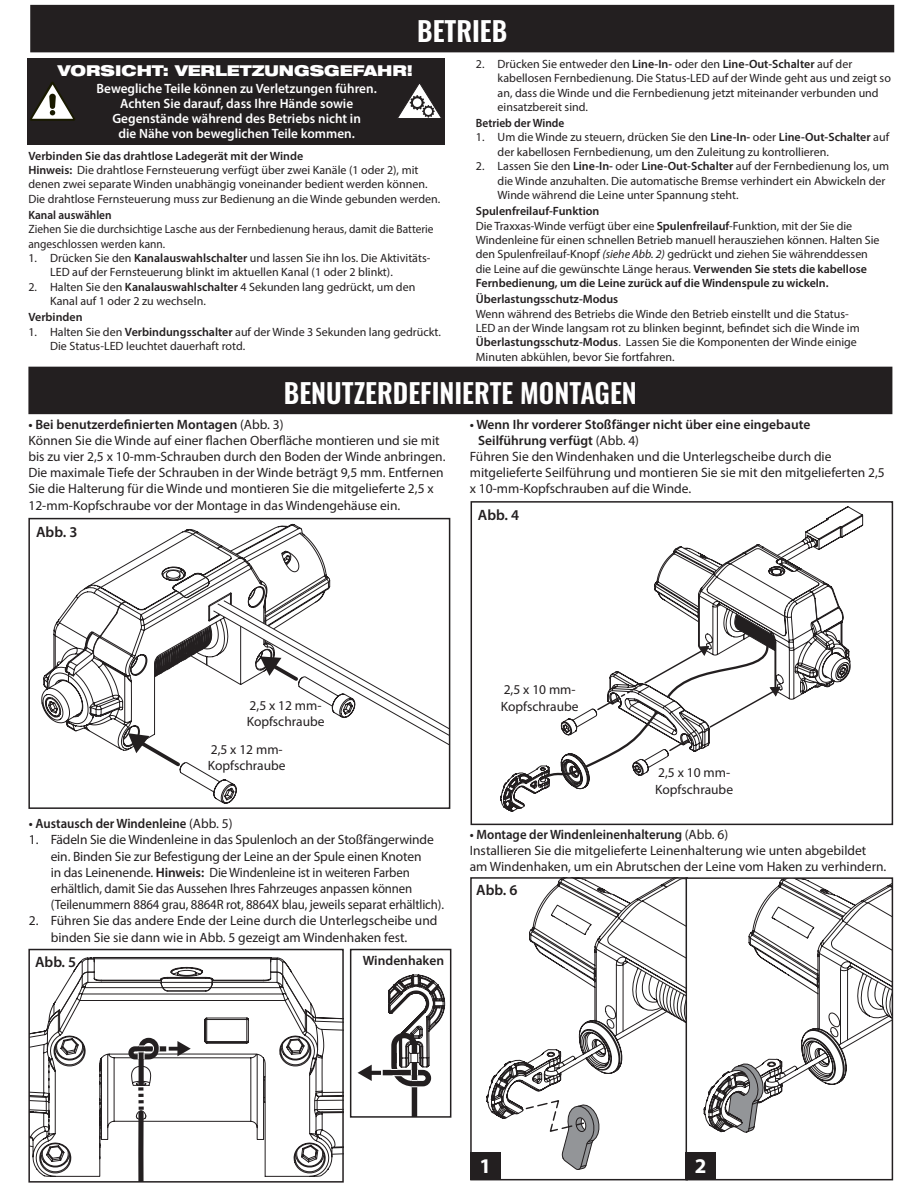
<style>
.page{position:relative;width:918px;height:1188px;background:#fff}
.page>*{position:absolute;margin:0;border:0;box-sizing:border-box;transform-origin:0 0}
.t1{font:600 27px "Oswald";color:#fff}
.t2{font:700 21px "Myriad Pro";color:#fff}
.t3{font:900 expanded 15px "Helvetica Neue LT Std";color:#fff}
.t4{font:600 15px "Myriad Pro";letter-spacing:-.005em;color:#231f20}
.t5{font:13.5px/16.2px "Myriad Pro";color:#231f20}
.t6{font:600 13.5px/15px "Myriad Pro";color:#fff;text-align:center}
.t7{font:600 13.5px/16.2px "Myriad Pro";color:#231f20}
.t8{font:600 13.5px "Myriad Pro";color:#231f20;scale:.95 1}
.t9{font:12px/14.4px "Myriad Pro";color:#231f20}
.t10{font:12px/14.4px "Myriad Pro";color:#231f20;scale:.95 1}
.t11{font:600 12px "Myriad Pro";color:#231f20}
.t12{font:600 12px "Myriad Pro";color:#231f20;scale:.95 1}
.s1{font-weight:600}
.s2{font-style:italic}
.s3{font-weight:400}
</style>
<div class="page">
<svg style="left:41px;top:533px;width:277px;height:271px"></svg>
<svg style="left:43px;top:524px;width:260px;height:210px"></svg>
<svg style="left:123px;top:551px;width:324px;height:219px"></svg>
<div style="left:28px;top:518px;width:422px;height:291px;border:2px solid #231f20"></div>
<svg style="left:798px;top:506px;width:65px;height:37px"></svg>
<svg style="left:500px;top:543px;width:351px;height:269px"></svg>
<div style="left:471px;top:501px;width:422px;height:324px;border:2px solid #231f20"></div>
<div style="left:29px;top:367px;width:863px;height:46px;background:#231f20"></div>
<div style="left:28px;top:367px;width:864px;height:47px;border:2px solid #231f20"></div>
<div style="left:31px;top:6px;width:862px;height:46px;background:#231f20"></div>
<div style="left:30px;top:5px;width:864px;height:47px;border:2px solid #231f20"></div>
<svg style="left:486px;top:1059px;width:39px;height:60px"></svg>
<svg style="left:525px;top:880px;width:160px;height:290px"></svg>
<div style="left:470px;top:877px;width:218px;height:303px;border:2px solid #231f20"></div>
<div style="left:470px;top:1153px;width:30px;height:27px;background:#231f20"></div>
<svg style="left:35px;top:1167px;width:295px;height:10px"></svg>
<svg style="left:32px;top:1159px;width:301px;height:8px"></svg>
<svg style="left:31px;top:957px;width:310px;height:202px"></svg>
<svg style="left:126px;top:1035px;width:65px;height:145px"></svg>
<div style="left:28px;top:949px;width:316px;height:234px;border:2px solid #231f20"></div>
<svg style="left:372px;top:1071px;width:7px;height:4px"></svg>
<svg style="left:358px;top:1065px;width:14px;height:16px"></svg>
<svg style="left:380px;top:974px;width:65px;height:141px"></svg>
<div style="left:350px;top:949px;width:101px;height:169px;border:2px solid #231f20"></div>
<svg style="left:703px;top:1071px;width:25px;height:61px"></svg>
<svg style="left:728px;top:880px;width:162px;height:253px"></svg>
<div style="left:686px;top:877px;width:207px;height:303px;border:2px solid #231f20"></div>
<div style="left:686px;top:1153px;width:30px;height:27px;background:#231f20"></div>
<div style="left:27px;top:58px;width:417px;height:87px;background:#231f20"></div>
<svg style="left:30px;top:82px;width:45px;height:39px"></svg>
<svg style="left:398px;top:84px;width:43px;height:34px"></svg>
<p class="t1" style="left:417px;top:17px;width:92px">BETRIEB</p>
<p class="t9" style="left:498px;top:56px;width:395px;text-indent:-22px">2. Drücken Sie entweder den <span class="s1">Line-In-</span> oder den <span class="s1">Line-Out-Schalter</span> auf der kabellosen Fernbedienung. Die Status-LED auf der Winde geht aus und zeigt so an, dass die Winde und die Fernbedienung jetzt miteinander verbunden und einsatzbereit sind.</p>
<p class="t12" style="left:476px;top:115px;width:95px">Betrieb der Winde</p>
<p class="t9" style="left:498px;top:130px;width:393px;text-indent:-22px">1. Um die Winde zu steuern, drücken Sie den <span class="s1">Line-In-</span> oder <span class="s1">Line-Out-Schalter</span> auf der kabellosen Fernbedienung, um den Zuleitung zu kontrollieren.</p>
<p class="t9" style="left:498px;top:159px;width:393px;text-indent:-22px">2. Lassen Sie den <span class="s1">Line-In-</span> oder <span class="s1">Line-Out-Schalter</span> auf der Fernbedienung los, um die Winde anzuhalten. Die automatische Bremse verhindert ein Abwickeln der<br>Winde während die Leine unter Spannung steht.</p>
<p class="t11" style="left:476px;top:203px;width:125px">Spulenfreilauf-Funktion</p>
<p class="t9" style="left:476px;top:218px;width:405px">Die Traxxas-Winde verfügt über eine <span class="s1">Spulenfreilauf</span>-Funktion, mit der Sie die Windenleine für einen schnellen Betrieb manuell herausziehen können. Halten Sie den Spulenfreilauf-Knopf <span class="s2">(siehe Abb. 2)</span> gedrückt und ziehen Sie währenddessen die Leine auf die gewünschte Länge heraus. <span class="s1">Verwenden Sie stets die kabellose Fernbedienung, um die Leine zurück auf die Windenspule zu wickeln.</span></p>
<p class="t11" style="left:476px;top:291px;width:144px">Überlastungsschutz-Modus</p>
<p class="t9" style="left:476px;top:306px;width:385px">Wenn während des Betriebs die Winde den Betrieb einstellt und die Status-LED an der Winde langsam rot zu blinken beginnt, befindet sich die Winde im <span class="s1">Überlastungsschutz-Modus</span>. Lassen Sie die Komponenten der Winde einige Minuten abkühlen, bevor Sie fortfahren.</p>
<p class="t3" style="left:58px;top:61px;width:357px">VORSICHT: VERLETZUNGSGEFAHR!</p>
<p class="t6" style="left:97px;top:81px;width:282px">Bewegliche Teile können zu Verletzungen führen.<br>Achten Sie darauf, dass Ihre Hände sowie Gegenstände während des Betriebs nicht in<br>die Nähe von beweglichen Teile kommen.</p>
<p class="t9" style="left:28px;top:148px;width:413px"><span class="s1">Verbinden Sie das drahtlose Ladegerät mit der Winde<br>Hinweis:</span> Die drahtlose Fernsteuerung verfügt über zwei Kanäle (1 oder 2), mit denen zwei separate Winden unabhängig voneinander bedient werden können.<br>Die drahtlose Fernsteuerung muss zur Bedienung an die Winde gebunden werden.</p>
<p class="t12" style="left:28px;top:207px;width:89px">Kanal auswählen</p>
<p class="t10" style="left:28px;top:222px;width:428px">Ziehen Sie die durchsichtige Lasche aus der Fernbedienung heraus, damit die Batterie angeschlossen werden kann.</p>
<p class="t9" style="left:50px;top:251px;width:382px;text-indent:-22px">1. Drücken Sie den <span class="s1">Kanalauswahlschalter</span> und lassen Sie ihn los. Die Aktivitäts-<br>LED auf der Fernsteuerung blinkt im aktuellen Kanal (1 oder 2 blinkt).</p>
<p class="t9" style="left:50px;top:279px;width:367px;text-indent:-22px">2. Halten Sie den <span class="s1">Kanalauswahlschalter</span> 4 Sekunden lang gedrückt, um den<br>Kanal auf 1 oder 2 zu wechseln.</p>
<p class="t11" style="left:28px;top:310px;width:56px">Verbinden</p>
<p class="t9" style="left:50px;top:324px;width:392px;text-indent:-22px">1. Halten Sie den <span class="s1">Verbindungsschalter</span> auf der Winde 3 Sekunden lang gedrückt.<br>Die Status-LED leuchtet dauerhaft rotd.</p>
<p class="t1" style="left:284px;top:379px;width:354px">BENUTZERDEFINIERTE MONTAGEN</p>
<p class="t7" style="left:28px;top:416px;width:257px">• Bei benutzerdefinierten Montagen <span class="s3">(Abb. 3)</span></p>
<p class="t5" style="left:28px;top:432px;width:419px">Können Sie die Winde auf einer flachen Oberfläche montieren und sie mit bis zu vier 2,5 x 10-mm-Schrauben durch den Boden der Winde anbringen.<br>Die maximale Tiefe der Schrauben in der Winde beträgt 9,5 mm. Entfernen Sie die Halterung für die Winde und montieren Sie die mitgelieferte 2,5 x 12-mm-Kopfschraube vor der Montage in das Windengehäuse ein.</p>
<p class="t4" style="left:36px;top:522px;width:43px">Abb. 3</p>
<p class="t7" style="left:478px;top:416px;width:334px;text-indent:-8px">• Wenn Ihr vorderer Stoßfänger nicht über eine eingebaute<br>Seilführung verfügt <span class="s3">(Abb. 4)</span></p>
<p class="t5" style="left:470px;top:448px;width:416px">Führen Sie den Windenhaken und die Unterlegscheibe durch die mitgelieferte Seilführung und montieren Sie sie mit den mitgelieferten 2,5 x 10-mm-Kopfschrauben auf die Winde.</p>
<p class="t4" style="left:478px;top:505px;width:43px">Abb. 4</p>
<p class="t5" style="left:247px;top:697px;width:79px">2,5 x 12 mm-<br>Kopfschraube</p>
<p class="t5" style="left:208px;top:741px;width:79px">2,5 x 12 mm-<br>Kopfschraube</p>
<p class="t8" style="left:29px;top:815px;width:216px">• Austausch der Windenleine <span class="s3">(Abb. 5)</span></p>
<p class="t5" style="left:51px;top:832px;width:395px;text-indent:-22px">1. Fädeln Sie die Windenleine in das Spulenloch an der Stoßfängerwinde ein. Binden Sie zur Befestigung der Leine an der Spule einen Knoten<br>in das Leinenende. <span class="s1">Hinweis:</span> Die Windenleine ist in weiteren Farben erhältlich, damit Sie das Aussehen Ihres Fahrzeuges anpassen können (Teilenummern 8864 grau, 8864R rot, 8864X blau, jeweils separat erhältlich).</p>
<p class="t5" style="left:51px;top:913px;width:388px;text-indent:-22px">2. Führen Sie das andere Ende der Leine durch die Unterlegscheibe und binden Sie sie dann wie in Abb. 5 gezeigt am Windenhaken fest.</p>
<p class="t4" style="left:35px;top:952px;width:43px">Abb. 5</p>
<p class="t7" style="left:363px;top:952px;width:83px">Windenhaken</p>
<p class="t5" style="left:501px;top:681px;width:79px">2,5 x 10 mm-<br>Kopfschraube</p>
<p class="t5" style="left:655px;top:765px;width:79px">2,5 x 10 mm-<br>Kopfschraube</p>
<p class="t8" style="left:470px;top:826px;width:274px">• Montage der Windenleinenhalterung <span class="s3">(Abb. 6)</span></p>
<p class="t5" style="left:470px;top:842px;width:418px">Installieren Sie die mitgelieferte Leinenhalterung wie unten abgebildet am Windenhaken, um ein Abrutschen der Leine vom Haken zu verhindern.</p>
<p class="t4" style="left:476px;top:881px;width:43px">Abb. 6</p>
<p class="t2" style="left:479px;top:1152px;width:13px">1</p>
<p class="t2" style="left:695px;top:1152px;width:13px">2</p>
</div>
